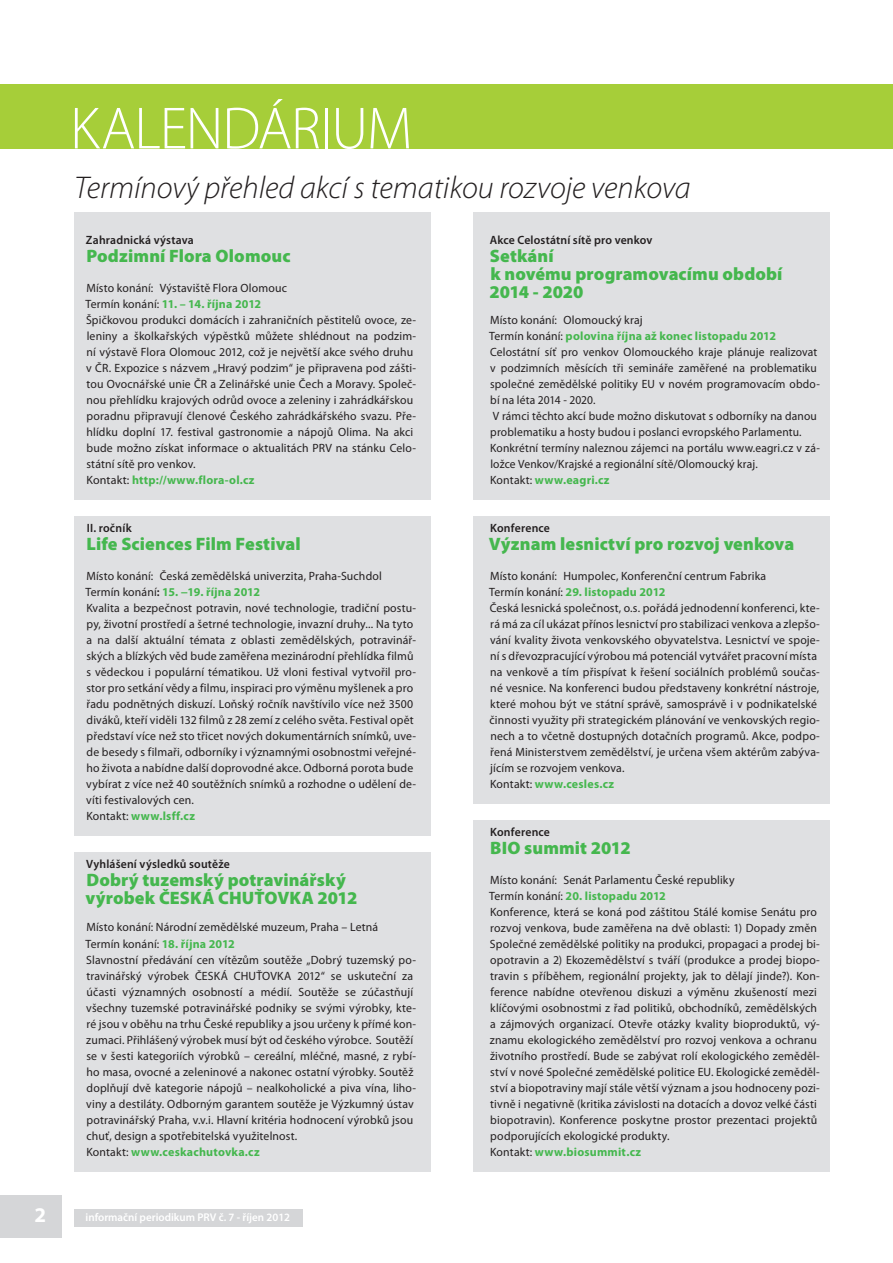
<style>
.page{position:relative;width:893px;height:1263px;background:#fff}
.page>*{position:absolute;margin:0;border:0;box-sizing:border-box;transform-origin:0 0}
.t1{font:300 60px "Myriad Pro";letter-spacing:-.02em;color:#fff}
.t2{font:italic 300 31.5px "Myriad Pro";color:#231f20}
.t3{font:700 21px "Myriad Pro";color:#fff}
.t4{font:900 18px/18px "Myriad Pro";letter-spacing:.005em;color:#45b74e}
.t5{font:12px/16px "Myriad Pro";letter-spacing:.015em;color:#231f20}
.t6{font:12px "Myriad Pro";letter-spacing:.015em;color:#231f20;scale:.96 1}
.t7{font:600 12px "Myriad Pro";letter-spacing:.015em;color:#231f20}
.t8{font:700 12px "Myriad Pro";letter-spacing:.015em;color:#45b74e}
.t9{font:600 11.25px "Myriad Pro";color:#fff}
.s1{font-weight:700;color:#45b74e}
.s2{font-weight:600}
.s3{font-weight:400;color:#231f20}
</style>
<div class="page">
<div style="left:473px;top:516px;width:356px;height:288px;background:#dfe0e2"></div>
<div style="left:74px;top:516px;width:357px;height:320px;background:#dfe0e2"></div>
<div style="left:473px;top:212px;width:356px;height:288px;background:#dfe0e2"></div>
<div style="left:74px;top:212px;width:357px;height:288px;background:#dfe0e2"></div>
<div style="left:74px;top:852px;width:357px;height:319px;background:#dfe0e2"></div>
<div style="left:473px;top:820px;width:356px;height:352px;background:#dfe0e2"></div>
<div style="left:74px;top:1209px;width:229px;height:17px;background:#d5d6d8"></div>
<div style="left:0;top:1195px;width:62px;height:43px;background:#d5d6d8"></div>
<div style="left:0;top:84px;width:893px;height:65px;background:#a6ce39"></div>
<h1 class="t1" style="left:70px;top:92px;width:344px">KALENDÁRIUM</h1>
<h2 class="t2" style="left:74px;top:169px;width:618px">Termínový přehled akcí s tematikou rozvoje venkova</h2>
<p class="t7" style="left:86px;top:233px;width:109px">Zahradnická výstava</p>
<h3 class="t4" style="left:87px;top:247px;width:205px">Podzimní Flora Olomouc</h3>
<p class="t5" style="left:85px;top:280px;width:332px">Místo konání: Výstaviště Flora Olomouc<br>Termín konání: <span class="s1">11. – 14. října 2012<br></span>Špičkovou produkci domácích i zahraničních pěstitelů ovoce, ze&shy;leniny a školkařských výpěstků můžete shlédnout na podzim&shy;ní výstavě Flora Olomouc 2012, což je největší akce svého druhu v ČR. Expozice s názvem „Hravý podzim“ je připravena pod zášti&shy;tou Ovocnářské unie ČR a Zelinářské unie Čech a Moravy. Společ&shy;nou přehlídku krajových odrůd ovoce a zeleniny i zahrádkářskou poradnu připravují členové Českého zahrádkářského svazu. Pře&shy;hlídku doplní 17. festival gastronomie a nápojů Olima. Na akci bude možno získat informace o aktualitách PRV na stánku Celo&shy;státní sítě pro venkov.<br>Kontakt: <span class="s1">http://www.flora‑ol.cz</span></p>
<p class="t7" style="left:87px;top:520px;width:47px">II. ročník</p>
<h3 class="t4" style="left:87px;top:534px;width:216px">Life Sciences Film Festival</h3>
<p class="t5" style="left:85px;top:568px;width:332px">Místo konání: Česká zemědělská univerzita, Praha-Suchdol Termín konání<span class="s2">:</span> <span class="s1">15. −19. října 2012<br></span>Kvalita a bezpečnost potravin, nové technologie, tradiční postu&shy;py, životní prostředí a šetrné technologie, invazní druhy... Na tyto a na další aktuální témata z oblasti zemědělských, potravinář&shy;ských a blízkých věd bude zaměřena mezinárodní přehlídka filmů s vědeckou i populární tématikou. Už vloni festival vytvořil pro&shy;stor pro setkání vědy a filmu, inspiraci pro výměnu myšlenek a pro řadu podnětných diskuzí. Loňský ročník navštívilo více než 3500 diváků, kteří viděli 132 filmů z 28 zemí z celého světa. Festival opět představí více než sto třicet nových dokumentárních snímků, uve&shy;de besedy s filmaři, odborníky i významnými osobnostmi veřejné&shy;ho života a nabídne další doprovodné akce. Odborná porota bude vybírat z více než 40 soutěžních snímků a rozhodne o udělení de&shy;víti festivalových cen.<br>Kontakt: <span class="s1">www.lsff.cz</span></p>
<p class="t7" style="left:86px;top:856px;width:145px">Vyhlášení výsledků soutěže</p>
<h3 class="t4" style="left:85px;top:870px;width:273px">Dobrý tuzemský potravinářský výrobek ČESKÁ CHUŤOVKA 2012</h3>
<p class="t5" style="left:85px;top:919px;width:332px">Místo konání: Národní zemědělské muzeum, Praha – Letná<br>Termín konání: <span class="s1">18. října 2012<br></span>Slavnostní předávání cen vítězům soutěže „Dobrý tuzemský po&shy;travinářský výrobek ČESKÁ CHUŤOVKA 2012“ se uskuteční za účasti významných osobností a médií. Soutěže se zúčastňují všechny tuzemské potravinářské podniky se svými výrobky, kte&shy;ré jsou v oběhu na trhu České republiky a jsou určeny k přímé kon&shy;zumaci. Přihlášený výrobek musí být od českého výrobce. Soutěží se v šesti kategoriích výrobků – cereální, mléčné, masné, z rybí&shy;ho masa, ovocné a zeleninové a nakonec ostatní výrobky. Soutěž doplňují dvě kategorie nápojů – nealkoholické a piva vína, liho&shy;viny a destiláty. Odborným garantem soutěže je Výzkumný ústav potravinářský Praha, v.v.i. Hlavní kritéria hodnocení výrobků jsou chuť, design a spotřebitelská využitelnost.<br>Kontakt: <span class="s1">www.ceskachutovka.cz</span></p>
<p class="t7" style="left:490px;top:233px;width:164px">Akce Celostátní sítě pro venkov</p>
<h3 class="t4" style="left:489px;top:247px;width:295px">Setkání<br>k novému programovacímu období<br>2014 - 2020</h3>
<p class="t5" style="left:490px;top:312px;width:154px">Místo konání: Olomoucký kraj</p>
<p class="t8" style="left:489px;top:328px;width:288px"><span class="s3">Termín konání:</span> polovina října až konec listopadu 2012</p>
<p class="t6" style="left:490px;top:345px;width:342px">Celostátní síť pro venkov Olomouckého kraje plánuje realizovat</p>
<p class="t6" style="left:490px;top:361px;width:342px">v podzimních měsících tři semináře zaměřené na problematiku</p>
<p class="t6" style="left:490px;top:377px;width:345px">společné zemědělské politiky EU v novém programovacím obdo-</p>
<p class="t6" style="left:490px;top:393px;width:111px">bí na léta 2014 - 2020.</p>
<p class="t6" style="left:493px;top:409px;width:339px">V rámci těchto akcí bude možno diskutovat s odborníky na danou</p>
<p class="t6" style="left:490px;top:425px;width:326px">problematiku a hosty budou i poslanci evropského Parlamentu.</p>
<p class="t6" style="left:490px;top:441px;width:345px">Konkrétní termíny naleznou zájemci na portálu www.eagri.cz v zá-</p>
<p class="t6" style="left:490px;top:457px;width:280px">ložce Venkov/Krajské a regionální sítě/Olomoucký kraj.</p>
<p class="t8" style="left:490px;top:472px;width:121px"><span class="s3">Kontakt:</span> www.eagri.cz</p>
<p class="t7" style="left:490px;top:520px;width:61px">Konference</p>
<h3 class="t4" style="left:489px;top:534px;width:307px">Význam lesnictví pro rozvoj venkova</h3>
<p class="t5" style="left:489px;top:568px;width:332px">Místo konání: Humpolec, Konferenční centrum Fabrika<br>Termín konání: <span class="s1">29. listopadu 2012<br></span>Česká lesnická společnost, o.s. pořádá jednodenní konferenci, kte&shy;rá má za cíl ukázat přínos lesnictví pro stabilizaci venkova a zlepšo&shy;vání kvality života venkovského obyvatelstva. Lesnictví ve spoje&shy;ní s dřevozpracující výrobou má potenciál vytvářet pracovní místa na venkově a tím přispívat k řešení sociálních problémů součas&shy;né vesnice. Na konferenci budou představeny konkrétní nástroje, které mohou být ve státní správě, samosprávě i v podnikatelské činnosti využity při strategickém plánování ve venkovských regio&shy;nech a to včetně dostupných dotačních programů. Akce, podpo&shy;řená Ministerstvem zemědělství, je určena všem aktérům zabýva&shy;jícím se rozvojem venkova.<br>Kontakt: <span class="s1">www.cesles.cz</span></p>
<p class="t7" style="left:490px;top:824px;width:61px">Konference</p>
<h3 class="t4" style="left:490px;top:838px;width:142px">BIO summit 2012</h3>
<p class="t5" style="left:489px;top:872px;width:332px">Místo konání: Senát Parlamentu České republiky<br>Termín konání: <span class="s1">20. listopadu 2012<br></span>Konference, která se koná pod záštitou Stálé komise Senátu pro rozvoj venkova, bude zaměřena na dvě oblasti: 1) Dopady změn Společné zemědělské politiky na produkci, propagaci a prodej bi&shy;opotravin a 2) Ekozemědělství s tváří (produkce a prodej biopo&shy;travin s příběhem, regionální projekty, jak to dělají jinde?). Kon&shy;ference nabídne otevřenou diskuzi a výměnu zkušeností mezi klíčovými osobnostmi z řad politiků, obchodníků, zemědělských a zájmových organizací. Otevře otázky kvality bioproduktů, vý&shy;znamu ekologického zemědělství pro rozvoj venkova a ochranu životního prostředí. Bude se zabývat rolí ekologického zeměděl&shy;ství v nové Společné zemědělské politice EU. Ekologické zeměděl&shy;ství a biopotraviny mají stále větší význam a jsou hodnoceny pozi&shy;tivně i negativně (kritika závislosti na dotacích a dovoz velké části biopotravin). Konference poskytne prostor prezentaci projektů podporujících ekologické produkty.<br>Kontakt: <span class="s1">www.biosummit.cz</span></p>
<h3 class="t3" style="left:34px;top:1201px;width:13px">2</h3>
<p class="t9" style="left:86px;top:1210px;width:206px">informační periodikum PRV č. 7 - říjen 2012</p>
</div>
